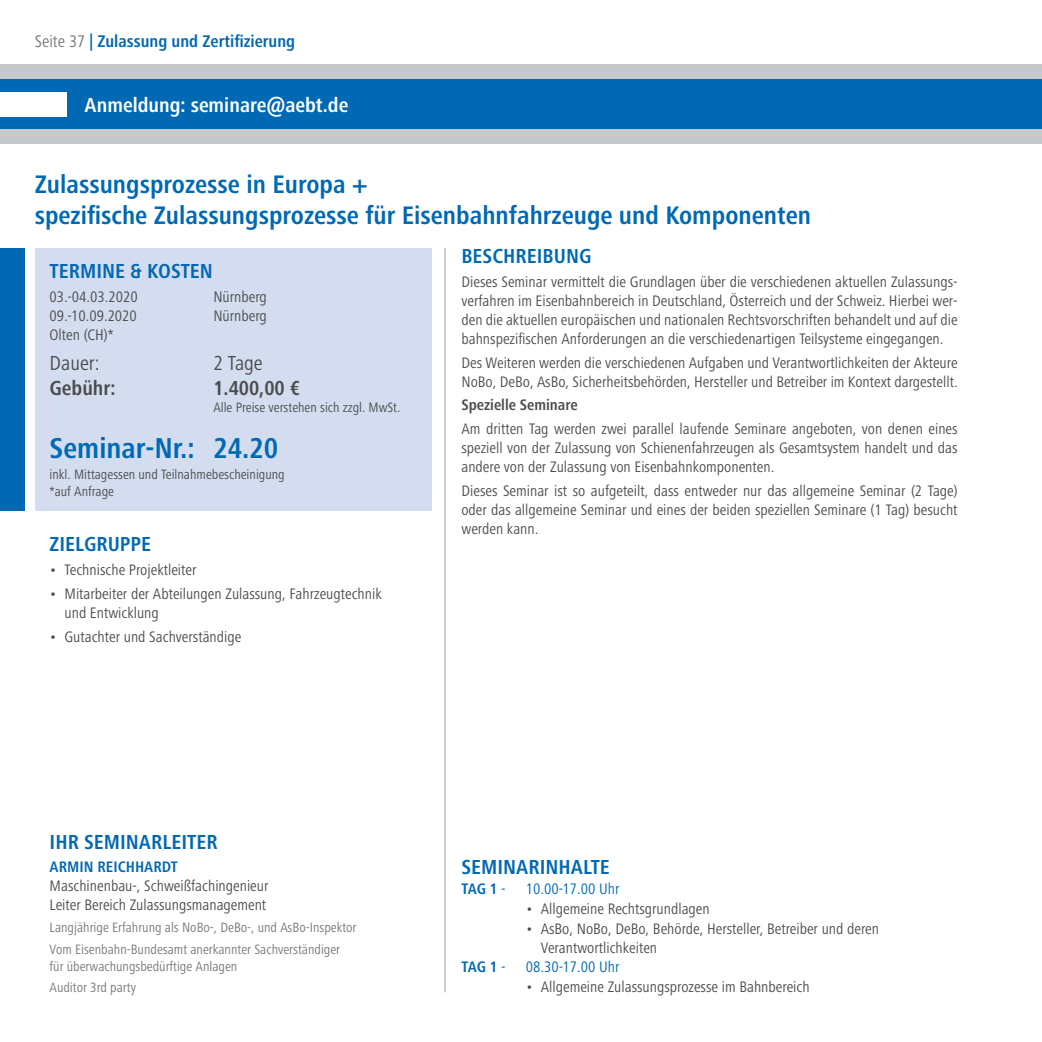
<style>
.page{position:relative;width:1042px;height:1042px;background:#fff}
.page>*{position:absolute;margin:0;border:0;box-sizing:border-box;transform-origin:0 0}
.t1{font:700 condensed 29.75px "Frutiger Next LTW1 G";color:#0168b3}
.t2{font:700 condensed 26.25px/31.5px "Frutiger Next LTW1 G";color:#0168b3}
.t3{font:700 condensed 21px "Frutiger Next LTW1 G";color:#0168b3}
.t4{font:700 condensed 21px "Frutiger Next LTW1 G";color:#fff}
.t5{font:700 condensed 21px "Frutiger Next LTW1 G";color:#4b4c4d}
.t6{font:condensed 21px "Frutiger Next LTW1 G";color:#4b4c4d}
.t7{font:700 condensed 17.5px "Frutiger Next LTW1 G";color:#0168b3}
.t8{font:condensed 15.75px/18.9px "Frutiger Next LTW1 G";color:#4b4c4d}
.t9{font:condensed 15.75px "Frutiger Next LTW1 G";color:#0168b3}
.t10{font:700 condensed 15.75px "Frutiger Next LTW1 G";color:#0168b3}
.t11{font:700 condensed 15.75px "Frutiger Next LTW1 G";color:#4b4c4d}
.t12{font:condensed 14px/21.7px "Frutiger Next LTW1 G";color:#76787b}
.t13{font:condensed 14px/16.8px "Frutiger Next LTW1 G";color:#4b4c4d}
.s1{font-weight:400;color:#76787b}
.s2{font-weight:400}
</style>
<div class="page">
<div style="left:35px;top:248px;width:397px;height:263px;background:#d3ddef"></div>
<div style="left:0;top:248px;width:25px;height:263px;background:#0168b3"></div>
<hr style="left:444px;top:248px;width:2px;height:744px;background:#c7c8ca">
<div style="left:0;top:64px;width:1042px;height:80px;background:#c7c8ca"></div>
<div style="left:0;top:79px;width:1042px;height:50px;background:#0168b3"></div>
<div style="left:0;top:92px;width:67px;height:25px;background:#fff"></div>
<p class="t7" style="left:35px;top:32px;width:262px"><span class="s1">Seite 37</span> | Zulassung und Zertifizierung</p>
<h3 class="t4" style="left:85px;top:93px;width:265px">Anmeldung: seminare@aebt.de</h3>
<h2 class="t2" style="left:35px;top:168px;width:778px">Zulassungsprozesse in Europa +<br>spezifische Zulassungsprozesse für Eisenbahnfahrzeuge und Komponenten</h2>
<h3 class="t3" style="left:50px;top:259px;width:165px">TERMINE &amp; KOSTEN</h3>
<p class="t8" style="left:50px;top:287px;width:90px">03.-04.03.2020</p>
<p class="t8" style="left:213px;top:287px;width:55px">Nürnberg</p>
<p class="t8" style="left:50px;top:306px;width:89px">09.-10.09.2020</p>
<p class="t8" style="left:213px;top:306px;width:55px">Nürnberg</p>
<p class="t8" style="left:50px;top:325px;width:65px">Olten (CH)*</p>
<h3 class="t6" style="left:50px;top:351px;width:52px">Dauer:</h3>
<h3 class="t6" style="left:213px;top:351px;width:51px">2 Tage</h3>
<h3 class="t5" style="left:50px;top:376px;width:67px">Gebühr:</h3>
<h3 class="t5" style="left:213px;top:376px;width:88px">1.400,00 €</h3>
<p class="t13" style="left:213px;top:399px;width:188px">Alle Preise verstehen sich zzgl. MwSt.</p>
<h1 class="t1" style="left:50px;top:431px;width:230px">Seminar-Nr.: 24.20</h1>
<p class="t13" style="left:50px;top:466px;width:237px">inkl. Mittagessen und Teilnahmebescheinigung *auf Anfrage</p>
<h3 class="t3" style="left:50px;top:532px;width:103px">ZIELGRUPPE</h3>
<p class="t8" style="left:50px;top:560px;width:148px">• Technische Projektleiter</p>
<p class="t8" style="left:64px;top:584px;width:319px;text-indent:-15px">• Mitarbeiter der Abteilungen Zulassung, Fahrzeugtechnik und Entwicklung</p>
<p class="t8" style="left:50px;top:627px;width:193px">• Gutachter und Sachverständige</p>
<h3 class="t3" style="left:461px;top:244px;width:131px">BESCHREIBUNG</h3>
<p class="t8" style="left:461px;top:272px;width:498px;text-align:justify">Dieses Seminar vermittelt die Grundlagen über die verschiedenen aktuellen Zulassungs&shy;verfahren im Eisenbahnbereich in Deutschland, Österreich und der Schweiz. Hierbei wer&shy;den die aktuellen europäischen und nationalen Rechtsvorschriften behandelt und auf die bahnspezifischen Anforderungen an die verschiedenartigen Teilsysteme eingegangen.</p>
<p class="t8" style="left:461px;top:353px;width:498px">Des Weiteren werden die verschiedenen Aufgaben und Verantwortlichkeiten der Akteure<br>NoBo, DeBo, AsBo, Sicherheitsbehörden, Hersteller und Betreiber im Kontext dargestellt.</p>
<p class="t11" style="left:461px;top:396px;width:118px">Spezielle Seminare</p>
<p class="t8" style="left:461px;top:420px;width:498px;text-align:justify">Am dritten Tag werden zwei parallel laufende Seminare angeboten, von denen eines speziell von der Zulassung von Schienenfahrzeugen als Gesamtsystem handelt und das andere von der Zulassung von Eisenbahnkomponenten.</p>
<p class="t8" style="left:461px;top:481px;width:498px;text-align:justify">Dieses Seminar ist so aufgeteilt, dass entweder nur das allgemeine Seminar (2 Tage) oder das allgemeine Seminar und eines der beiden speziellen Seminare (1 Tag) besucht werden kann.</p>
<h3 class="t3" style="left:50px;top:829px;width:169px">IHR SEMINARLEITER</h3>
<p class="t10" style="left:50px;top:858px;width:130px">ARMIN REICHHARDT</p>
<p class="t8" style="left:50px;top:876px;width:220px">Maschinenbau-, Schweißfachingenieur<br>Leiter Bereich Zulassungsmanagement</p>
<p class="t12" style="left:50px;top:916px;width:308px">Langjährige Erfahrung als NoBo-, DeBo-, und AsBo-Inspektor<br>Vom Eisenbahn-Bundesamt anerkannter Sachverständiger</p>
<p class="t12" style="left:50px;top:955px;width:189px">für überwachungsbedürftige Anlagen<br>Auditor 3rd party</p>
<h3 class="t3" style="left:461px;top:855px;width:150px">SEMINARINHALTE</h3>
<p class="t10" style="left:461px;top:879px;width:46px">TAG 1 <span class="s2">-</span></p>
<p class="t9" style="left:526px;top:879px;width:95px">10.00-17.00 Uhr</p>
<p class="t8" style="left:526px;top:899px;width:185px">• Allgemeine Rechtsgrundlagen</p>
<p class="t8" style="left:541px;top:919px;width:340px;text-indent:-15px">• AsBo, NoBo, DeBo, Behörde, Hersteller, Betreiber und deren<br>Verantwortlichkeiten</p>
<p class="t10" style="left:461px;top:958px;width:46px">TAG 1 <span class="s2">-</span></p>
<p class="t9" style="left:526px;top:958px;width:95px">08.30-17.00 Uhr</p>
<p class="t8" style="left:526px;top:977px;width:285px">• Allgemeine Zulassungsprozesse im Bahnbereich</p>
</div>
